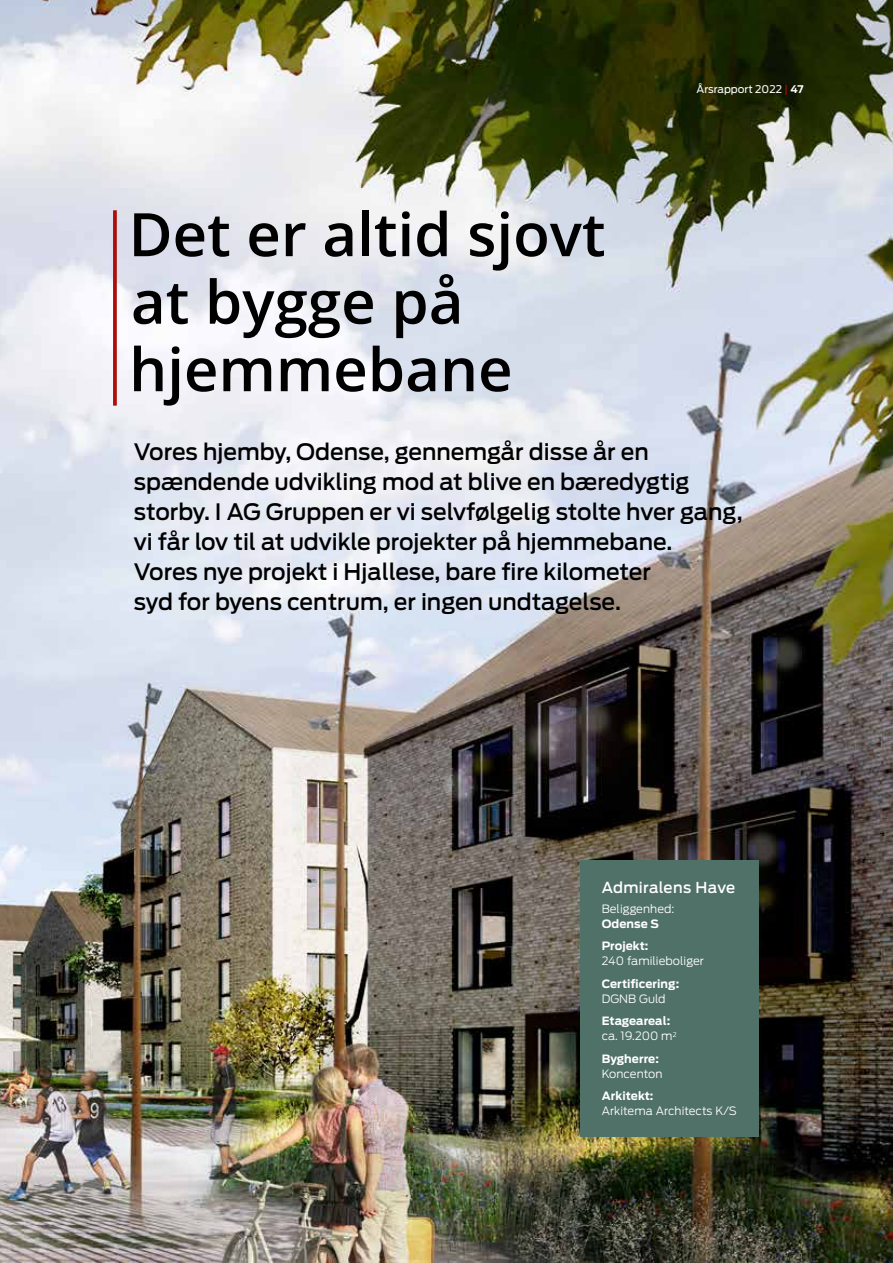
<style>
.page{position:relative;width:893px;height:1263px;background:#fff}
.page>*{position:absolute;margin:0;border:0;box-sizing:border-box;transform-origin:0 0}
.t1{font:600 60px/67.5px "Open Sans";color:#000}
.t2{font:500 22.5px/30px "Antenna";color:#000}
.t3{font:500 15px "Antenna";letter-spacing:.025em;color:#fff}
.t4{font:700 11.4px/22.5px "Antenna";letter-spacing:.005em;color:#fff}
.t5{font:300 11.4px "Antenna";letter-spacing:.005em;color:#fff}
.t6{font:10.5px "Antenna";color:#fff}
.s1{color:#ae0e0a}
.s2{font-weight:700}
.s3{font-weight:300}
</style>
<div class="page">
<img style="left:0;top:0;width:893px;height:1263px">
<div style="left:580px;top:860px;width:179px;height:277px;background:#507168"></div>
<svg style="left:113px;top:210px;width:4px;height:196px"></svg>
<h1 class="t1" style="left:129px;top:199px;width:478px">Det er altid sjovt at bygge på hjemmebane</h1>
<p class="t6" style="left:697px;top:82px;width:109px">Årsrapport 2022 <span class="s1">|</span> <span class="s2">47</span></p>
<p class="t2" style="left:134px;top:437px;width:610px">Vores hjemby, Odense, gennemgår disse år en spændende udvikling mod at blive en bæredygtig storby. I AG Gruppen er vi selvfølgelig stolte hver gang, vi får lov til at udvikle projekter på hjemmebane.<br>Vores nye projekt i Hjallese, bare fire kilometer<br>syd for byens centrum, er ingen undtagelse.</p>
<p class="t3" style="left:602px;top:878px;width:135px">Admiralens Have</p>
<p class="t5" style="left:602px;top:901px;width:74px">Beliggenhed:</p>
<p class="t4" style="left:602px;top:912px;width:59px">Odense S<br>Projekt:</p>
<p class="t5" style="left:602px;top:954px;width:104px">240 familieboliger</p>
<p class="t4" style="left:602px;top:972px;width:79px">Certificering:</p>
<p class="t5" style="left:602px;top:991px;width:65px">DGNB Guld</p>
<p class="t4" style="left:602px;top:1014px;width:76px;line-height:15px">Etageareal: <span class="s3">ca. 19.200 m</span><sup>2</sup></p>
<p class="t4" style="left:602px;top:1047px;width:59px">Bygherre:</p>
<p class="t5" style="left:602px;top:1066px;width:62px">Koncenton</p>
<p class="t4" style="left:602px;top:1085px;width:53px">Arkitekt:</p>
<p class="t5" style="left:602px;top:1104px;width:137px">Arkitema Architects K/S</p>
</div>
